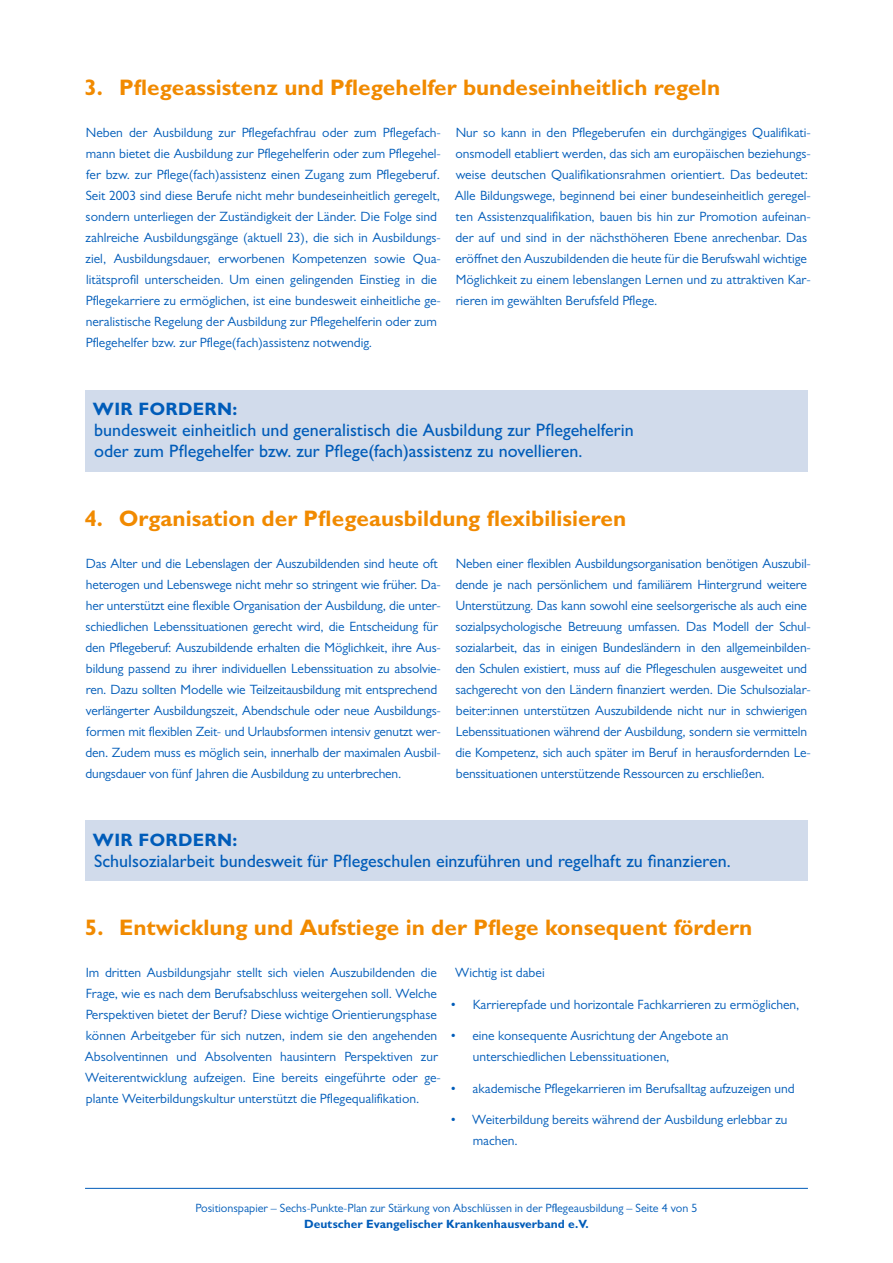
<style>
.page{position:relative;width:893px;height:1263px;background:#fff}
.page>*{position:absolute;margin:0;border:0;box-sizing:border-box;transform-origin:0 0}
.t1{font:700 22.5px "Gill Sans";color:#f18a00}
.t2{font:500 18px/21px "Gill Sans";color:#005cb9}
.t3{font:700 18px "Gill Sans";letter-spacing:.02em;color:#005cb9}
.t4{font:13.5px/21px "Gill Sans";color:#005cb9}
.t5{font:12px "Gill Sans";color:#005cb9}
.t6{font:700 12px "Gill Sans";color:#005cb9}
</style>
<div class="page">
<hr style="left:85px;top:1188px;width:723px;height:1px;background:#005cb9">
<div style="left:85px;top:390px;width:723px;height:81px;background:#d1dbeb"></div>
<div style="left:85px;top:821px;width:723px;height:60px;background:#d1dbeb"></div>
<h1 class="t1" style="left:84px;top:74px;width:637px">3. Pflegeassistenz und Pflegehelfer bundeseinheitlich regeln</h1>
<p class="t4" style="left:86px;top:122px;width:357px">Neben der Ausbildung zur Pflegefachfrau oder zum Pflegefach&shy;mann bietet die Ausbildung zur Pflegehelferin oder zum Pflegehel&shy;fer bzw. zur Pflege(fach)assistenz einen Zugang zum Pflegeberuf.<br>Seit 2003 sind diese Berufe nicht mehr bundeseinheitlich geregelt, sondern unterliegen der Zuständigkeit der Länder. Die Folge sind zahlreiche Ausbildungsgänge (aktuell 23), die sich in Ausbildungs&shy;ziel, Ausbildungsdauer, erworbenen Kompetenzen sowie Qua&shy;litätsprofil unterscheiden. Um einen gelingenden Einstieg in die Pflegekarriere zu ermöglichen, ist eine bundesweit einheitliche ge&shy;neralistische Regelung der Ausbildung zur Pflegehelferin oder zum Pflegehelfer bzw. zur Pflege(fach)assistenz notwendig.</p>
<p class="t4" style="left:455px;top:122px;width:358px">Nur so kann in den Pflegeberufen ein durchgängiges Qualifikati&shy;onsmodell etabliert werden, das sich am europäischen beziehungs&shy;weise deutschen Qualifikationsrahmen orientiert. Das bedeutet:<br>Alle Bildungswege, beginnend bei einer bundeseinheitlich geregel&shy;ten Assistenzqualifikation, bauen bis hin zur Promotion aufeinan&shy;der auf und sind in der nächsthöheren Ebene anrechenbar. Das eröffnet den Auszubildenden die heute für die Berufswahl wichtige Möglichkeit zu einem lebenslangen Lernen und zu attraktiven Kar&shy;rieren im gewählten Berufsfeld Pflege.</p>
<h2 class="t3" style="left:93px;top:398px;width:146px">WIR FORDERN:</h2>
<h2 class="t2" style="left:94px;top:419px;width:541px">bundesweit einheitlich und generalistisch die Ausbildung zur Pflegehelferin oder zum Pflegehelfer bzw. zur Pflege(fach)assistenz zu novellieren.</h2>
<h1 class="t1" style="left:85px;top:504px;width:543px">4. Organisation der Pflegeausbildung flexibilisieren</h1>
<p class="t4" style="left:85px;top:553px;width:357px">Das Alter und die Lebenslagen der Auszubildenden sind heute oft heterogen und Lebenswege nicht mehr so stringent wie früher. Da&shy;her unterstützt eine flexible Organisation der Ausbildung, die unter&shy;schiedlichen Lebenssituationen gerecht wird, die Entscheidung für den Pflegeberuf: Auszubildende erhalten die Möglichkeit, ihre Aus&shy;bildung passend zu ihrer individuellen Lebenssituation zu absolvie&shy;ren. Dazu sollten Modelle wie Teilzeitausbildung mit entsprechend verlängerter Ausbildungszeit, Abendschule oder neue Ausbildungs&shy;formen mit flexiblen Zeit- und Urlaubsformen intensiv genutzt wer&shy;den. Zudem muss es möglich sein, innerhalb der maximalen Ausbil&shy;dungsdauer von fünf Jahren die Ausbildung zu unterbrechen.</p>
<p class="t4" style="left:455px;top:553px;width:357px">Neben einer flexiblen Ausbildungsorganisation benötigen Auszubil&shy;dende je nach persönlichem und familiärem Hintergrund weitere Unterstützung. Das kann sowohl eine seelsorgerische als auch eine sozialpsychologische Betreuung umfassen. Das Modell der Schul&shy;sozialarbeit, das in einigen Bundesländern in den allgemeinbilden&shy;den Schulen existiert, muss auf die Pflegeschulen ausgeweitet und sachgerecht von den Ländern finanziert werden. Die Schulsozialar&shy;beiter:innen unterstützen Auszubildende nicht nur in schwierigen Lebenssituationen während der Ausbildung, sondern sie vermitteln die Kompetenz, sich auch später im Beruf in herausfordernden Le&shy;benssituationen unterstützende Ressourcen zu erschließen.</p>
<h2 class="t3" style="left:93px;top:828px;width:146px">WIR FORDERN:</h2>
<h2 class="t2" style="left:94px;top:850px;width:638px">Schulsozialarbeit bundesweit für Pflegeschulen einzuführen und regelhaft zu finanzieren.</h2>
<h1 class="t1" style="left:85px;top:914px;width:669px">5. Entwicklung und Aufstiege in der Pflege konsequent fördern</h1>
<p class="t4" style="left:85px;top:962px;width:358px">Im dritten Ausbildungsjahr stellt sich vielen Auszubildenden die Frage, wie es nach dem Berufsabschluss weitergehen soll. Welche Perspektiven bietet der Beruf? Diese wichtige Orientierungsphase können Arbeitgeber für sich nutzen, indem sie den angehenden Absolventinnen und Absolventen hausintern Perspektiven zur Weiterentwicklung aufzeigen. Eine bereits eingeführte oder ge&shy;plante Weiterbildungskultur unterstützt die Pflegequalifikation.</p>
<p class="t4" style="left:455px;top:962px;width:91px">Wichtig ist dabei</p>
<p class="t4" style="left:450px;top:994px;width:351px">• Karrierepfade und horizontale Fachkarrieren zu ermöglichen,</p>
<p class="t4" style="left:473px;top:1025px;width:257px;text-indent:-23px">• eine konsequente Ausrichtung der Angebote an unterschiedlichen Lebenssituationen,</p>
<p class="t4" style="left:450px;top:1078px;width:346px">• akademische Pflegekarrieren im Berufsalltag aufzuzeigen und</p>
<p class="t4" style="left:473px;top:1109px;width:316px;text-indent:-22px">• Weiterbildung bereits während der Ausbildung erlebbar zu machen.</p>
<p class="t5" style="left:196px;top:1201px;width:503px">Positionspapier – Sechs-Punkte-Plan zur Stärkung von Abschlüssen in der Pflegeausbildung – Seite 4 von 5</p>
<p class="t6" style="left:304px;top:1217px;width:286px">Deutscher Evangelischer Krankenhausverband e.V.</p>
</div>
